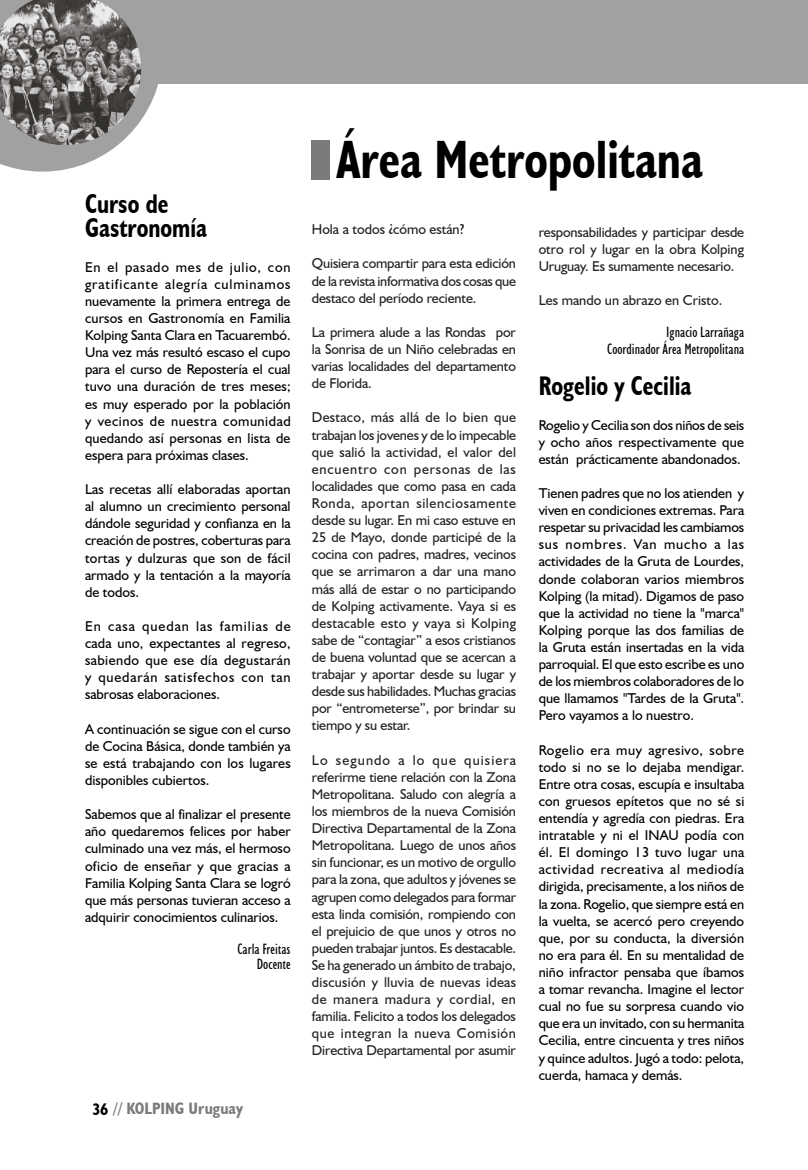
<style>
.page{position:relative;width:808px;height:1170px;background:#fff}
.page>*{position:absolute;margin:0;border:0;box-sizing:border-box;transform-origin:0 0}
.t1{font:700 condensed 54px "Humanist 521 BT";color:#000;scale:.9 1}
.t2{font:700 condensed 27px/24px "Humanist 521 BT";color:#000;scale:.9 1}
.t3{font:700 condensed 16.5px "Humanist 521 BT";color:#7c7b7b}
.t4{font:condensed 15px/15px "Humanist 521 BT";color:#000;text-align:right}
.t5{font:14.25px/17.1px "Humanist 521 BT";color:#000;text-align:justify}
.t6{font:14.25px/17.1px "Humanist 521 BT";letter-spacing:-.01em;color:#222;text-align:justify}
.s1{color:#000}
</style>
<div class="page">
<div style="left:0;top:0;width:808px;height:84px;background:#a1a1a1"></div>
<svg style="left:0;top:69px;width:158px;height:103px"></svg>
<img style="left:0;top:0;width:141px;height:145px">
<div style="left:312px;top:140px;width:18px;height:40px;background:#7c7b7b"></div>
<h2 class="t2" style="left:85px;top:192px;width:137px">Curso de<br>Gastronomía</h2>
<p class="t5" style="left:85px;top:258px;width:207px">En el pasado mes de julio, con gratificante alegría culminamos nuevamente la primera entrega de cursos en Gastronomía en Familia Kolping Santa Clara en Tacuarembó.<br>Una vez más resultó escaso el cupo para el curso de Repostería el cual tuvo una duración de tres meses; es muy esperado por la población y vecinos de nuestra comunidad quedando así personas en lista de espera para próximas clases.</p>
<p class="t5" style="left:85px;top:480px;width:207px">Las recetas allí elaboradas aportan al alumno un crecimiento personal dándole seguridad y confianza en la creación de postres, coberturas para tortas y dulzuras que son de fácil armado y la tentación a la mayoría de todos.</p>
<p class="t5" style="left:85px;top:617px;width:207px">En casa quedan las familias de cada uno, expectantes al regreso, sabiendo que ese día degustarán y quedarán satisfechos con tan sabrosas elaboraciones.</p>
<p class="t5" style="left:85px;top:720px;width:207px">A continuación se sigue con el curso de Cocina Básica, donde también ya se está trabajando con los lugares disponibles cubiertos.</p>
<p class="t5" style="left:85px;top:805px;width:207px">Sabemos que al finalizar el presente año quedaremos felices por haber culminado una vez más, el hermoso oficio de enseñar y que gracias a Familia Kolping Santa Clara se logró que más personas tuvieran acceso a adquirir conocimientos culinarios.</p>
<p class="t4" style="left:237px;top:941px;width:55px">Carla Freitas<br>Docente</p>
<p class="t3" style="left:93px;top:1098px;width:151px"><span class="s1">36</span> // KOLPING Uruguay</p>
<h1 class="t1" style="left:337px;top:126px;width:409px">Área Metropolitana</h1>
<p class="t6" style="left:539px;top:223px;width:207px">responsabilidades y participar desde otro rol y lugar en la obra Kolping Uruguay. Es sumamente necesario.</p>
<p class="t6" style="left:539px;top:291px;width:185px">Les mando un abrazo en Cristo.</p>
<p class="t4" style="left:607px;top:323px;width:138px;line-height:17.1px">Ignacio Larrañaga<br>Coordinador Área Metropolitana</p>
<h2 class="t2" style="left:539px;top:373px;width:171px">Rogelio y Cecilia</h2>
<p class="t5" style="left:539px;top:416px;width:207px">Rogelio y Cecilia son dos niños de seis y ocho años respectivamente que están prácticamente abandonados.</p>
<p class="t5" style="left:539px;top:484px;width:207px">Tienen padres que no los atienden y viven en condiciones extremas. Para respetar su privacidad les cambiamos sus nombres. Van mucho a las actividades de la Gruta de Lourdes, donde colaboran varios miembros Kolping (la mitad). Digamos de paso que la actividad no tiene la "marca" Kolping porque las dos familias de la Gruta están insertadas en la vida parroquial. El que esto escribe es uno de los miembros colaboradores de lo que llamamos "Tardes de la Gruta".<br>Pero vayamos a lo nuestro.</p>
<p class="t5" style="left:539px;top:740px;width:207px">Rogelio era muy agresivo, sobre todo si no se lo dejaba mendigar.<br>Entre otra cosas, escupía e insultaba con gruesos epítetos que no sé si entendía y agredía con piedras. Era intratable y ni el INAU podía con él. El domingo 13 tuvo lugar una actividad recreativa al mediodía dirigida, precisamente, a los niños de la zona. Rogelio, que siempre está en la vuelta, se acercó pero creyendo que, por su conducta, la diversión no era para él. En su mentalidad de niño infractor pensaba que íbamos a tomar revancha. Imagine el lector cual no fue su sorpresa cuando vio que era un invitado, con su hermanita Cecilia, entre cincuenta y tres niños y quince adultos. Jugó a todo: pelota, cuerda, hamaca y demás.</p>
<p class="t6" style="left:312px;top:220px;width:154px">Hola a todos ¿cómo están?</p>
<p class="t6" style="left:312px;top:255px;width:206px">Quisiera compartir para esta edición de la revista informativa dos cosas que destaco del período reciente.</p>
<p class="t6" style="left:312px;top:323px;width:206px">La primera alude a las Rondas por la Sonrisa de un Niño celebradas en varias localidades del departamento de Florida.</p>
<p class="t6" style="left:312px;top:408px;width:206px">Destaco, más allá de lo bien que trabajan los jovenes y de lo impecable que salió la actividad, el valor del encuentro con personas de las localidades que como pasa en cada Ronda, aportan silenciosamente desde su lugar. En mi caso estuve en 25 de Mayo, donde participé de la cocina con padres, madres, vecinos que se arrimaron a dar una mano más allá de estar o no participando de Kolping activamente. Vaya si es destacable esto y vaya si Kolping sabe de “contagiar” a esos cristianos de buena voluntad que se acercan a trabajar y aportar desde su lugar y desde sus habilidades. Muchas gracias por “entrometerse”, por brindar su tiempo y su estar.</p>
<p class="t6" style="left:312px;top:750px;width:206px">Lo segundo a lo que quisiera referirme tiene relación con la Zona Metropolitana. Saludo con alegría a los miembros de la nueva Comisión Directiva Departamental de la Zona Metropolitana. Luego de unos años sin funcionar, es un motivo de orgullo para la zona, que adultos y jóvenes se agrupen como delegados para formar esta linda comisión, rompiendo con el prejuicio de que unos y otros no pueden trabajar juntos. Es destacable.<br>Se ha generado un ámbito de trabajo, discusión y lluvia de nuevas ideas de manera madura y cordial, en familia. Felicito a todos los delegados que integran la nueva Comisión Directiva Departamental por asumir</p>
</div>
